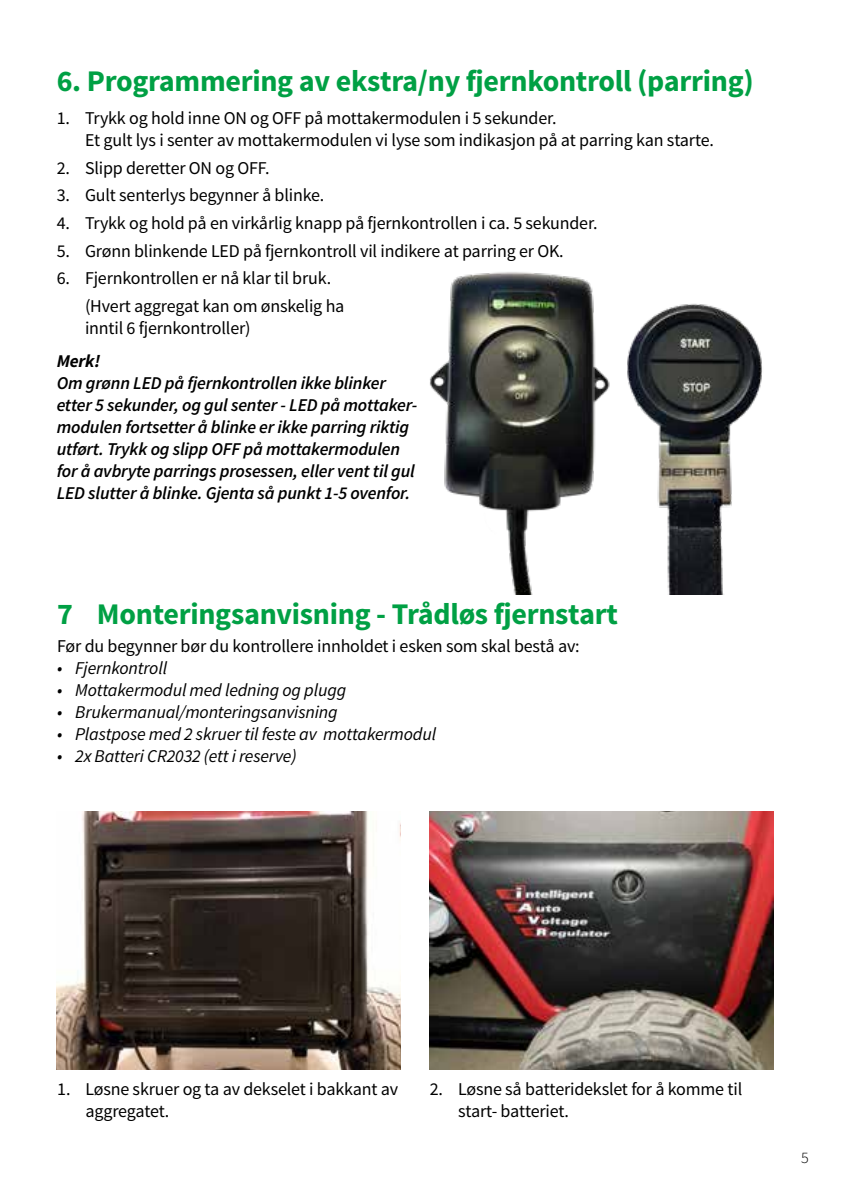
<style>
.page{position:relative;width:842px;height:1191px;background:#fff}
.page>*{position:absolute;margin:0;border:0;box-sizing:border-box;transform-origin:0 0}
.t1{font:700 30px "Source Sans Pro";letter-spacing:-.01em;color:#00a044}
.t2{font:18px/22px "Source Sans Pro";letter-spacing:-.01em;color:#000}
.t3{font:italic 600 18px/22px "Source Sans Pro";letter-spacing:-.01em;color:#000}
.t4{font:italic 18px "Source Sans Pro";letter-spacing:-.01em;color:#000}
.t5{font:italic 700 18px "Source Sans Pro";color:#000}
.t6{font:300 16px "Source Sans Pro";color:#000}
</style>
<div class="page">
<img style="left:430px;top:272px;width:180px;height:323px">
<img style="left:57px;top:811px;width:344px;height:258px">
<img style="left:430px;top:811px;width:344px;height:258px">
<img style="left:627px;top:303px;width:135px;height:292px">
<h1 class="t1" style="left:57px;top:61px;width:699px">6. Programmering av ekstra/ny fjernkontroll (parring)</h1>
<p class="t2" style="left:85px;top:107px;width:630px;text-indent:-28px">1. Trykk og hold inne ON og OFF på mottakermodulen i 5 sekunder.<br>Et gult lys i senter av mottakermodulen vi lyse som indikasjon på at parring kan starte.</p>
<p class="t2" style="left:57px;top:157px;width:214px">2. Slipp deretter ON og OFF.</p>
<p class="t2" style="left:57px;top:185px;width:269px">3. Gult senterlys begynner å blinke.</p>
<p class="t2" style="left:57px;top:212px;width:542px">4. Trykk og hold på en virkårlig knapp på fjernkontrollen i ca. 5 sekunder.</p>
<p class="t2" style="left:57px;top:240px;width:508px">5. Grønn blinkende LED på fjernkontroll vil indikere at parring er OK.</p>
<p class="t2" style="left:85px;top:265px;width:261px;line-height:27.6px;text-indent:-28px">6. Fjernkontrollen er nå klar til bruk. (Hvert aggregat kan om ønskelig ha</p>
<p class="t2" style="left:85px;top:317px;width:167px">inntil 6 fjernkontroller)</p>
<p class="t5" style="left:57px;top:350px;width:45px">Merk!</p>
<p class="t3" style="left:57px;top:372px;width:362px">Om grønn LED på fjernkontrollen ikke blinker etter 5 sekunder, og gul senter - LED på mottaker&shy;modulen fortsetter å blinke er ikke parring riktig utført. Trykk og slipp OFF på mottakermodulen for å avbryte parrings prosessen, eller vent til gul LED slutter å blinke. Gjenta så punkt 1-5 ovenfor.</p>
<h1 class="t1" style="left:57px;top:595px;width:562px">7 Monteringsanvisning - Trådløs fjernstart</h1>
<p class="t2" style="left:57px;top:635px;width:524px">Før du begynner bør du kontrollere innholdet i esken som skal bestå av:</p>
<p class="t4" style="left:57px;top:657px;width:111px">• Fjernkontroll</p>
<p class="t4" style="left:57px;top:679px;width:291px">• Mottakermodul med ledning og plugg</p>
<p class="t4" style="left:57px;top:701px;width:282px">• Brukermanual/monteringsanvisning</p>
<p class="t4" style="left:57px;top:723px;width:380px">• Plastpose med 2 skruer til feste av mottakermodul</p>
<p class="t4" style="left:57px;top:745px;width:241px">• 2x Batteri CR2032 (ett i reserve)</p>
<p class="t2" style="left:86px;top:1078px;width:314px;text-indent:-28px">1. Løsne skruer og ta av dekselet i bakkant av aggregatet.</p>
<p class="t2" style="left:458px;top:1078px;width:286px;text-indent:-28px">2. Løsne så batteridekslet for å komme til start- batteriet.</p>
<p class="t6" style="left:801px;top:1148px;width:9px">5</p>
</div>
